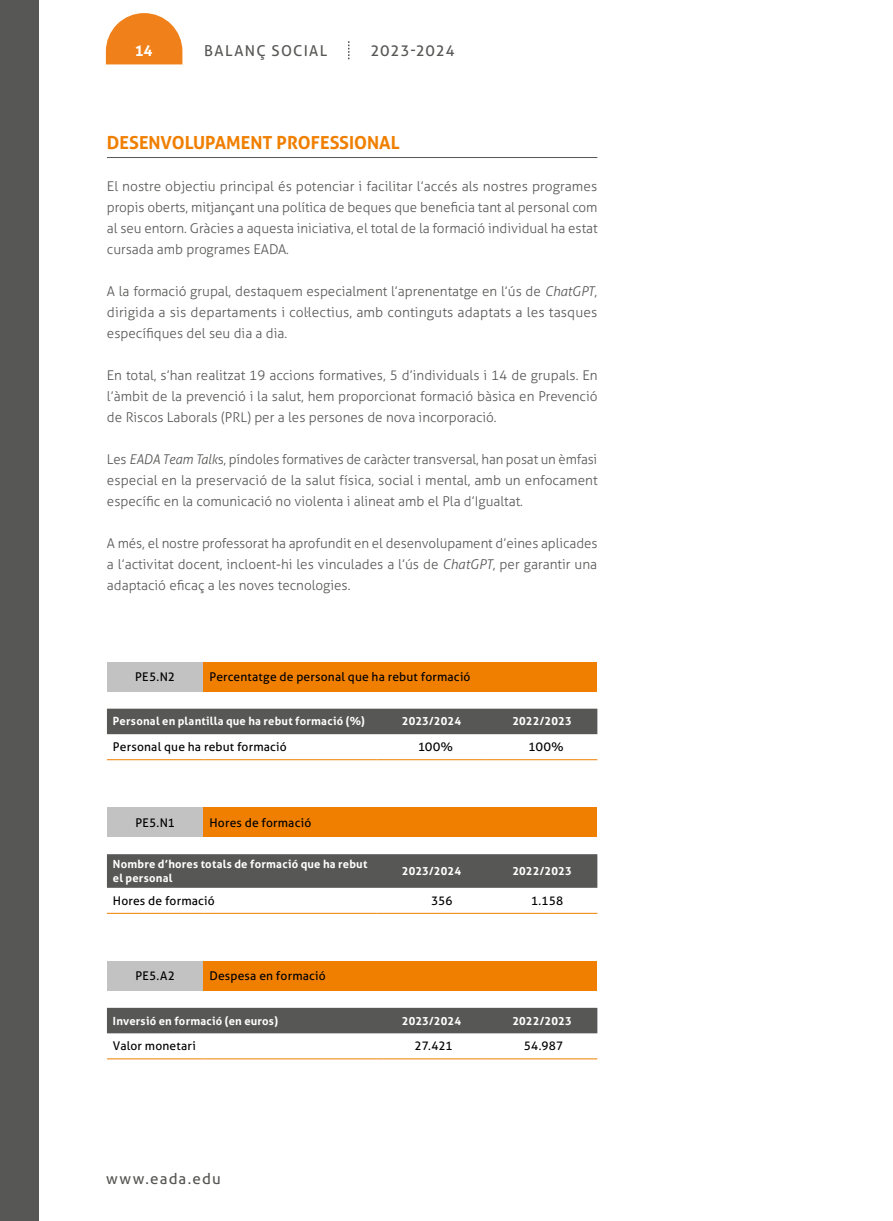
<style>
.page{position:relative;width:893px;height:1221px;background:#fff}
.page>*{position:absolute;margin:0;border:0;box-sizing:border-box;transform-origin:0 0}
.t1{font:700 18px "Aller";color:#f07f00}
.t2{font:15px "Aller";letter-spacing:.085em;color:#575756}
.t3{font:700 15px "Aller";color:#fff}
.t4{font:300 13.5px/21px "Aller";color:#575756;text-align:justify}
.t5{font:12px "Aller";letter-spacing:.015em;color:#000}
.t6{font:700 11.25px/13.5px "Aller";letter-spacing:.02em;color:#fff}
.s1{font-style:italic}
</style>
<div class="page">
<div style="left:0;top:0;width:38px;height:1220px;background:#575756"></div>
<svg style="left:349px;top:41px;width:1px;height:18px"></svg>
<svg style="left:106px;top:13px;width:76px;height:51px;background:#f2943e"></svg>
<hr style="left:107px;top:157px;width:490px;height:1px;background:#575756">
<div style="left:107px;top:662px;width:96px;height:29px;background:#c2c2c2"></div>
<div style="left:203px;top:662px;width:394px;height:29px;background:#f07f00"></div>
<div style="left:107px;top:708px;width:490px;height:26px;background:#575756"></div>
<hr style="left:107px;top:759px;width:96px;height:1px;background:#f07f00">
<hr style="left:203px;top:759px;width:173px;height:1px;background:#f07f00">
<hr style="left:487px;top:759px;width:110px;height:1px;background:#f07f00">
<hr style="left:376px;top:759px;width:111px;height:1px;background:#f07f00">
<div style="left:107px;top:807px;width:96px;height:30px;background:#c2c2c2"></div>
<div style="left:203px;top:807px;width:394px;height:30px;background:#f07f00"></div>
<div style="left:107px;top:854px;width:490px;height:33px;background:#575756"></div>
<hr style="left:107px;top:913px;width:96px;height:1px;background:#f07f00">
<hr style="left:203px;top:913px;width:173px;height:1px;background:#f07f00">
<hr style="left:376px;top:913px;width:111px;height:1px;background:#f07f00">
<hr style="left:487px;top:913px;width:110px;height:1px;background:#f07f00">
<div style="left:107px;top:960px;width:96px;height:30px;background:#c2c2c2"></div>
<div style="left:203px;top:960px;width:394px;height:30px;background:#f07f00"></div>
<div style="left:107px;top:1007px;width:490px;height:26px;background:#575756"></div>
<hr style="left:107px;top:1058px;width:96px;height:1px;background:#f07f00">
<hr style="left:203px;top:1058px;width:173px;height:1px;background:#f07f00">
<hr style="left:376px;top:1058px;width:111px;height:1px;background:#f07f00">
<hr style="left:487px;top:1058px;width:110px;height:1px;background:#f07f00">
<p class="t3" style="left:135px;top:41px;width:19px">14</p>
<p class="t2" style="left:204px;top:41px;width:125px">BALANÇ SOCIAL</p>
<p class="t2" style="left:370px;top:41px;width:86px">2023-2024</p>
<h1 class="t1" style="left:107px;top:131px;width:294px">DESENVOLUPAMENT PROFESSIONAL</h1>
<p class="t4" style="left:107px;top:175px;width:492px">El nostre objectiu principal és potenciar i facilitar l’accés als nostres programes propis oberts, mitjançant una política de beques que beneficia tant al personal com al seu entorn. Gràcies a aquesta iniciativa, el total de la formació individual ha estat cursada amb programes EADA.</p>
<p class="t4" style="left:107px;top:280px;width:492px">A la formació grupal, destaquem especialment l’aprenentatge en l’ús de <span class="s1">ChatGPT</span>, dirigida a sis departaments i col·lectius, amb continguts adaptats a les tasques específiques del seu dia a dia.</p>
<p class="t4" style="left:107px;top:364px;width:492px">En total, s’han realitzat 19 accions formatives, 5 d’individuals i 14 de grupals. En l’àmbit de la prevenció i la salut, hem proporcionat formació bàsica en Prevenció de Riscos Laborals (PRL) per a les persones de nova incorporació.</p>
<p class="t4" style="left:107px;top:448px;width:492px">Les <span class="s1">EADA Team Talk</span>s, píndoles formatives de caràcter transversal, han posat un èmfasi especial en la preservació de la salut física, social i mental, amb un enfocament específic en la comunicació no violenta i alineat amb el Pla d’Igualtat.</p>
<p class="t4" style="left:107px;top:532px;width:492px">A més, el nostre professorat ha aprofundit en el desenvolupament d’eines aplicades a l’activitat docent, incloent-hi les vinculades a l’ús de <span class="s1">ChatGPT</span>, per garantir una adaptació eficaç a les noves tecnologies.</p>
<p class="t5" style="left:135px;top:669px;width:41px">PE5.N2</p>
<p class="t5" style="left:209px;top:669px;width:263px">Percentatge de personal que ha rebut formació</p>
<p class="t6" style="left:113px;top:714px;width:253px">Personal en plantilla que ha rebut formació (%)</p>
<p class="t6" style="left:402px;top:714px;width:61px">2023/2024</p>
<p class="t6" style="left:512px;top:714px;width:61px">2022/2023</p>
<p class="t5" style="left:113px;top:739px;width:175px">Personal que ha rebut formació</p>
<p class="t5" style="left:418px;top:739px;width:36px">100%</p>
<p class="t5" style="left:529px;top:739px;width:36px">100%</p>
<p class="t5" style="left:135px;top:814px;width:41px">PE5.N1</p>
<p class="t5" style="left:209px;top:814px;width:103px">Hores de formació</p>
<p class="t6" style="left:113px;top:857px;width:256px">Nombre d’hores totals de formació que ha rebut el personal</p>
<p class="t6" style="left:402px;top:864px;width:61px">2023/2024</p>
<p class="t6" style="left:512px;top:864px;width:61px">2022/2023</p>
<p class="t5" style="left:113px;top:893px;width:103px">Hores de formació</p>
<p class="t5" style="left:431px;top:893px;width:23px">356</p>
<p class="t5" style="left:531px;top:893px;width:34px">1.158</p>
<p class="t5" style="left:135px;top:968px;width:41px">PE5.A2</p>
<p class="t5" style="left:209px;top:968px;width:118px">Despesa en formació</p>
<p class="t6" style="left:113px;top:1013px;width:167px">Inversió en formació (en euros)</p>
<p class="t6" style="left:402px;top:1013px;width:61px">2023/2024</p>
<p class="t6" style="left:512px;top:1013px;width:61px">2022/2023</p>
<p class="t5" style="left:113px;top:1038px;width:84px">Valor monetari</p>
<p class="t5" style="left:415px;top:1038px;width:40px">27.421</p>
<p class="t5" style="left:524px;top:1038px;width:41px">54.987</p>
<p class="t2" style="left:106px;top:1169px;width:116px">www.eada.edu</p>
</div>
